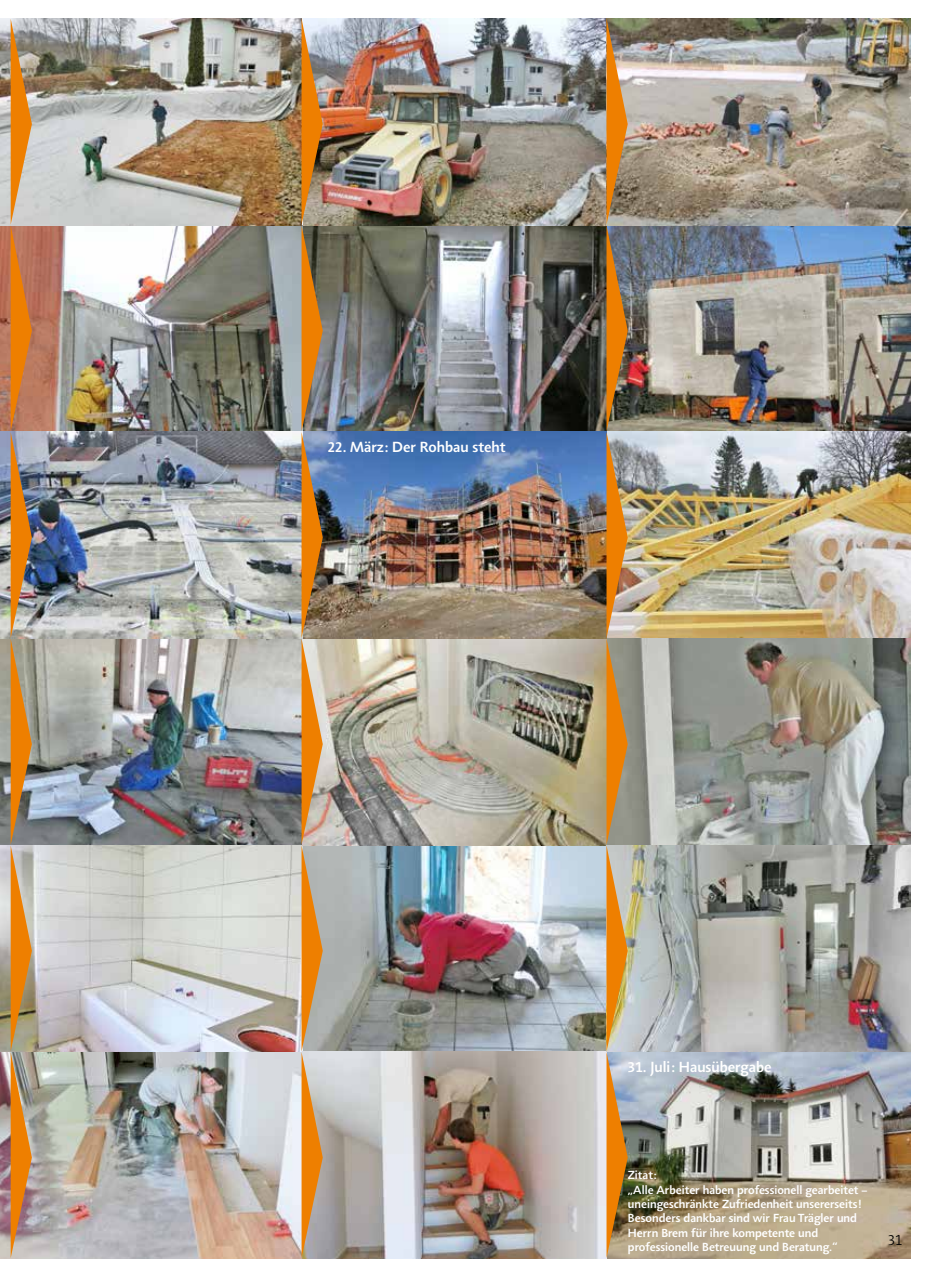
<style>
.page{position:relative;width:936px;height:1276px;background:#fff}
.page>*{position:absolute;margin:0;border:0;box-sizing:border-box;transform-origin:0 0}
.t1{font:500 15px "Agilita LT Pro";color:#fff}
.t2{font:300 15px "Agilita LT Pro";color:#000}
.t3{font:500 12px/14.4px "Agilita LT Pro";color:#fff}
</style>
<div class="page">
<img style="left:627px;top:225px;width:283px;height:207px">
<img style="left:627px;top:432px;width:283px;height:206px">
<img style="left:0;top:638px;width:301px;height:207px">
<img style="left:0;top:1051px;width:301px;height:207px">
<img style="left:0;top:225px;width:301px;height:207px">
<img style="left:323px;top:845px;width:283px;height:206px">
<img style="left:323px;top:225px;width:283px;height:207px">
<img style="left:627px;top:638px;width:283px;height:207px">
<img style="left:627px;top:1051px;width:283px;height:207px">
<img style="left:0;top:18px;width:301px;height:207px">
<img style="left:323px;top:18px;width:283px;height:207px">
<svg style="left:0;top:845px;width:301px;height:206px;background:#cdcdcc"></svg>
<img style="left:627px;top:18px;width:283px;height:207px">
<img style="left:323px;top:638px;width:283px;height:207px">
<img style="left:323px;top:1051px;width:283px;height:207px">
<img style="left:0;top:432px;width:301px;height:206px">
<img style="left:323px;top:432px;width:283px;height:206px">
<img style="left:627px;top:845px;width:283px;height:206px">
<img style="left:11px;top:18px;width:21px;height:1240px">
<img style="left:301px;top:18px;width:22px;height:1240px">
<img style="left:606px;top:18px;width:21px;height:1240px">
<p class="t1" style="left:328px;top:437px;width:179px">22. März: Der Rohbau steht</p>
<p class="t1" style="left:628px;top:1056px;width:145px">31. Juli: Hausübergabe</p>
<p class="t3" style="left:628px;top:1168px;width:241px">Zitat:<br>„Alle Arbeiter haben professionell gearbeitet – uneingeschränkte Zufriedenheit unsererseits!<br>Besonders dankbar sind wir Frau Trägler und Herrn Brem für ihre kompetente und professionelle Betreuung und Beratung.“</p>
<p class="t2" style="left:888px;top:1229px;width:16px">31</p>
</div>
